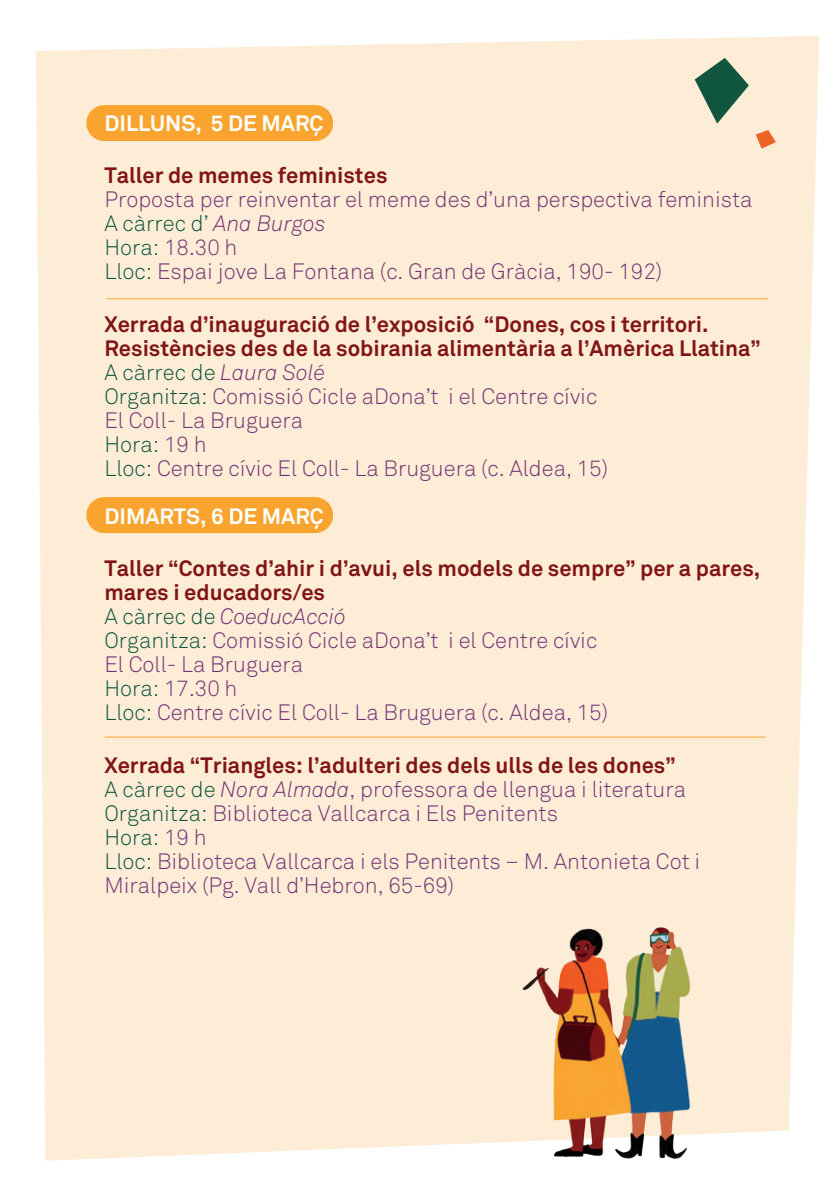
<style>
.page{position:relative;width:840px;height:1191px;background:#fff}
.page>*{position:absolute;margin:0;border:0;box-sizing:border-box;transform-origin:0 0}
.t1{font:300 22px/24px "Akkurat";color:#743377}
.t2{font:700 22px/24px "Akkurat";color:#811416}
.t3{font:700 22px "Akkurat";color:#fff}
.s1{color:#10553e}
.s2{font-style:italic}
.s3{font-weight:300;color:#10553e}
.s4{font-weight:300;font-style:italic;color:#743377}
.s5{font-weight:300;color:#743377}
.s6{font-weight:700;color:#811416}
</style>
<div class="page">
<div style="left:36px;top:36px;width:782px;height:1124px;background:#fdedd6"></div>
<div style="left:104px;top:497px;width:211px;height:36px;background:#f9a42e"></div>
<div style="left:104px;top:105px;width:211px;height:36px;background:#f9a42e"></div>
<img style="left:500px;top:899px;width:230px;height:261px">
<svg style="left:694px;top:58px;width:54px;height:66px;background:#849f88"></svg>
<svg style="left:755px;top:130px;width:20px;height:19px"></svg>
<hr style="left:107px;top:298px;width:660px;height:1px;background:#f9a42e">
<hr style="left:105px;top:736px;width:659px;height:1px;background:#f9a42e">
<p class="t3" style="left:104px;top:109px;width:220px">DILLUNS, 5 DE MARÇ</p>
<p class="t2" style="left:104px;top:164px;width:284px">Taller de memes feministes</p>
<p class="t1" style="left:104px;top:188px;width:649px">Proposta per reinventar el meme des d’una perspectiva feminista <span class="s1">A càrrec d’</span> <span class="s2">Ana Burgos<br></span><span class="s1">Hora:</span> 18.30 h<br><span class="s1">Lloc:</span> Espai jove La Fontana (c. Gran de Gràcia, 190- 192)</p>
<p class="t2" style="left:104px;top:312px;width:657px">Xerrada d’inauguració de l’exposició “Dones, cos i territori.<br>Resistències des de la sobirania alimentària a l’Amèrica Llatina” <span class="s3">A càrrec de</span> <span class="s4">Laura Solé<br></span><span class="s3">Organitza:</span> <span class="s5">Comissió Cicle aDona’t i el Centre cívic<br>El Coll- La Bruguera<br></span><span class="s3">Hora:</span> <span class="s5">19 h<br></span><span class="s3">Lloc:</span> <span class="s5">Centre cívic El Coll- La Bruguera (c. Aldea, 15)</span></p>
<p class="t3" style="left:104px;top:502px;width:221px">DIMARTS, 6 DE MARÇ</p>
<p class="t1" style="left:104px;top:557px;width:657px"><span class="s6">Taller “Contes d’ahir i d’avui, els models de sempre” per a pares, mares i educadors/es<br></span><span class="s1">A càrrec de</span> <span class="s2">CoeducAcció<br></span><span class="s1">Organitza:</span> Comissió Cicle aDona’t i el Centre cívic<br>El Coll- La Bruguera<br><span class="s1">Hora:</span> 17.30 h<br><span class="s1">Lloc:</span> Centre cívic El Coll- La Bruguera (c. Aldea, 15)</p>
<p class="t1" style="left:104px;top:753px;width:597px"><span class="s6">Xerrada “Triangles: l’adulteri des dels ulls de les dones”<br></span><span class="s1">A càrrec de</span> <span class="s2">Nora Almada</span>, professora de llengua i literatura <span class="s1">Organitza:</span> Biblioteca Vallcarca i Els Penitents<br><span class="s1">Hora:</span> 19 h<br><span class="s1">Lloc:</span> Biblioteca Vallcarca i els Penitents – M. Antonieta Cot i Miralpeix (Pg. Vall d’Hebron, 65-69)</p>
</div>
